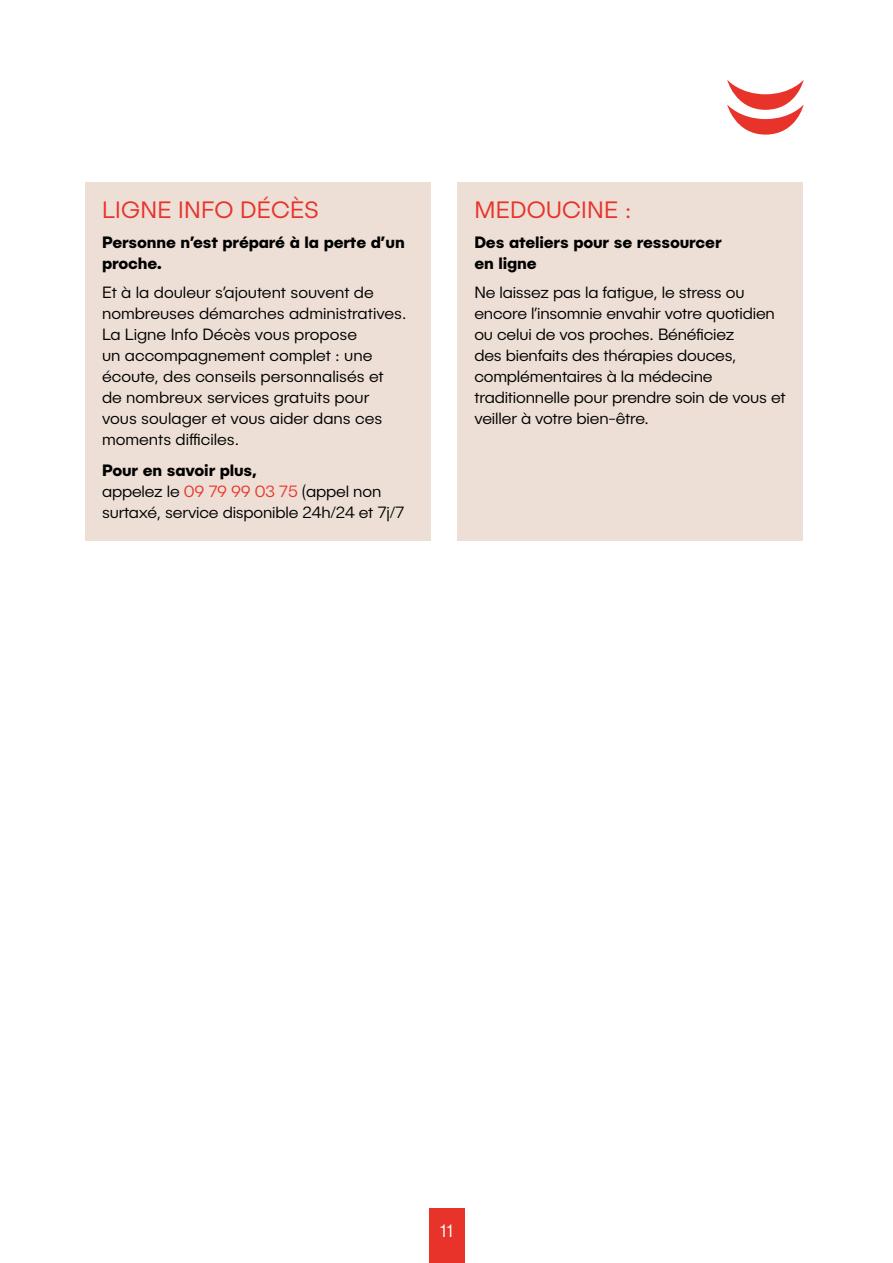
<style>
.page{position:relative;width:893px;height:1263px;background:#fff}
.page>*{position:absolute;margin:0;border:0;box-sizing:border-box;transform-origin:0 0}
.t1{font:300 24px "Publica Sans";letter-spacing:.01em;color:#e7332a}
.t2{font:300 18px "Publica Sans";color:#fff}
.t3{font:300 16.5px/21px "Publica Sans";letter-spacing:-.01em;color:#000}
.t4{font:700 16.5px/21px "Publica Sans";letter-spacing:-.01em;color:#000}
.s1{font-weight:700}
.s2{color:#e7332a}
</style>
<div class="page">
<div style="left:85px;top:182px;width:346px;height:358px;background:#eddfd5"></div>
<div style="left:457px;top:182px;width:346px;height:358px;background:#eddfd5"></div>
<div style="left:429px;top:1209px;width:35px;height:54px;background:#e7332a"></div>
<svg style="left:727px;top:80px;width:77px;height:55px"></svg>
<h1 class="t1" style="left:102px;top:195px;width:218px">LIGNE INFO DÉCÈS</h1>
<p class="t4" style="left:102px;top:231px;width:304px">Personne n’est préparé à la perte d’un proche.</p>
<p class="t3" style="left:102px;top:282px;width:306px">Et à la douleur s’ajoutent souvent de nombreuses démarches administratives.<br>La Ligne Info Décès vous propose<br>un accompagnement complet : une écoute, des conseils personnalisés et de nombreux services gratuits pour vous soulager et vous aider dans ces moments difficiles.</p>
<p class="t3" style="left:102px;top:460px;width:304px"><span class="s1">Pour en savoir plus,<br></span>appelez le <span class="s2">09 79 99 03 75</span> (appel non surtaxé, service disponible 24h/24 et 7j/7</p>
<h1 class="t1" style="left:474px;top:195px;width:159px">MEDOUCINE :</h1>
<p class="t4" style="left:474px;top:231px;width:249px">Des ateliers pour se ressourcer en ligne</p>
<p class="t3" style="left:474px;top:282px;width:313px">Ne laissez pas la fatigue, le stress ou encore l’insomnie envahir votre quotidien ou celui de vos proches. Bénéficiez<br>des bienfaits des thérapies douces, complémentaires à la médecine traditionnelle pour prendre soin de vous et veiller à votre bien-être.</p>
<p class="t2" style="left:440px;top:1219px;width:15px">11</p>
</div>
